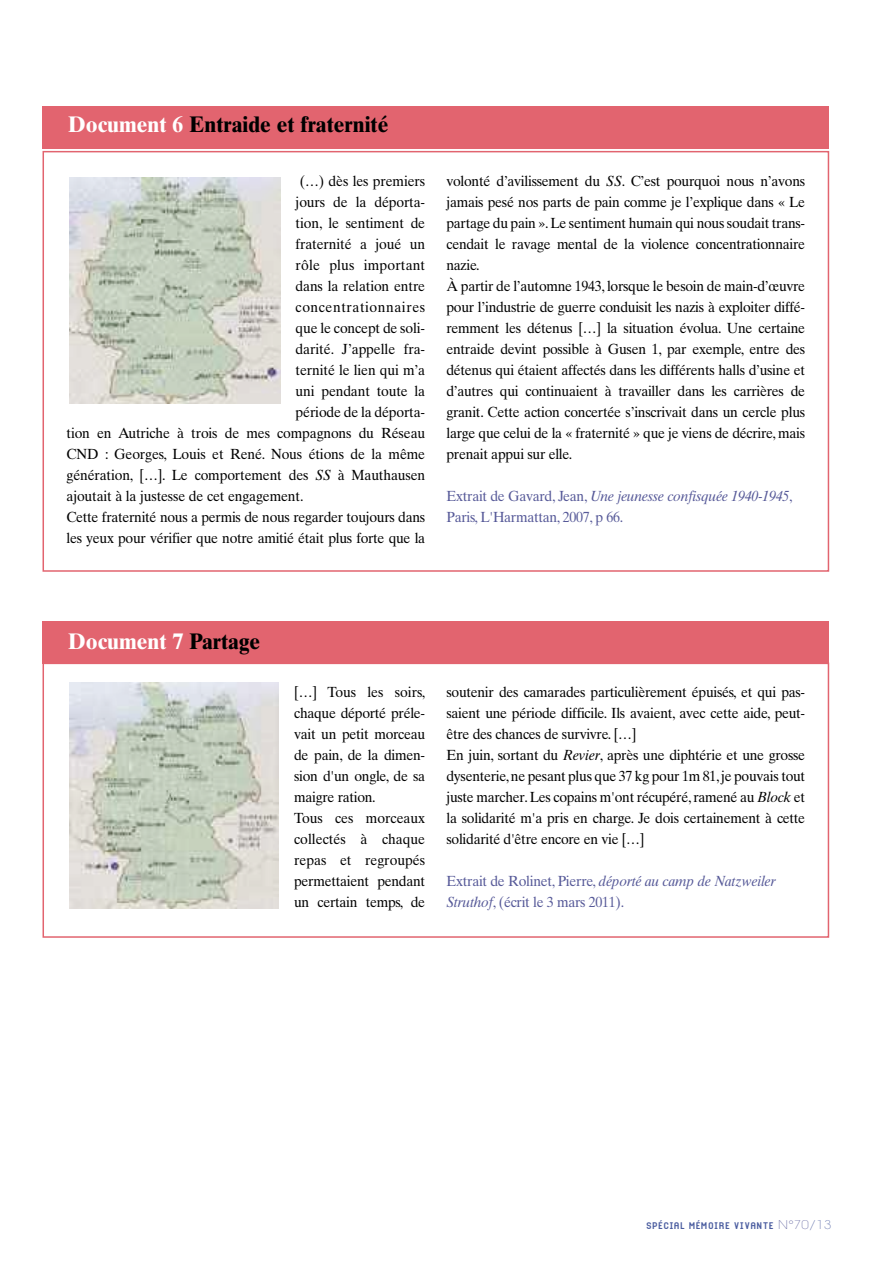
<style>
.page{position:relative;width:893px;height:1263px;background:#fff}
.page>*{position:absolute;margin:0;border:0;box-sizing:border-box;transform-origin:0 0}
.t1{font:700 22.5px "Times Ten";color:#000;scale:.95 1}
.t2{font:700 22.5px "Times Ten";color:#fff;scale:.95 1}
.t3{font:14.7px/21px "Times Ten";letter-spacing:-.02em;color:#000;scale:.95 1}
.t4{font:14.7px/21px "Times Ten";letter-spacing:-.02em;color:#565998;scale:.95 1}
.t5{font:14.7px "Times Ten";letter-spacing:.04em;color:#000;scale:.95 1}
.t6{font:14.7px "Times Ten";letter-spacing:.01em;color:#000;scale:.95 1}
.t7{font:12px "G Azole";letter-spacing:.015em;color:#4c5ea0;scale:1.12 1}
.s1{color:#fff}
.s2{font-style:italic}
.s3{color:#000}
.s4{font-family:"Avant Garde";font-weight:200;color:#565998}
.s5{font-family:"Avant Garde";font-weight:200}
</style>
<div class="page">
<div style="left:43px;top:663px;width:786px;height:275px;border:2px solid #e2646f"></div>
<div style="left:43px;top:621px;width:786px;height:42px;background:#e2646f"></div>
<img style="left:69px;top:682px;width:209px;height:227px">
<div style="left:43px;top:151px;width:786px;height:421px;border:2px solid #e2646f"></div>
<div style="left:43px;top:106px;width:786px;height:43px;background:#e2646f"></div>
<img style="left:70px;top:178px;width:211px;height:225px">
<h1 class="t1" style="left:68px;top:111px;width:339px"><span class="s1">Document 6</span> Entraide et fraternité</h1>
<p class="t3" style="left:300px;top:170px;width:133px">(…) dès les premiers</p>
<p class="t3" style="left:296px;top:191px;width:138px">jours de la déporta-</p>
<p class="t3" style="left:296px;top:212px;width:138px">tion, le sentiment de</p>
<p class="t3" style="left:296px;top:233px;width:138px">fraternité a joué un</p>
<p class="t6" style="left:296px;top:256px;width:138px">rôle plus important</p>
<p class="t3" style="left:296px;top:275px;width:138px">dans la relation entre</p>
<p class="t5" style="left:296px;top:298px;width:138px">concentrationnaires</p>
<p class="t3" style="left:296px;top:317px;width:138px">que le concept de soli-</p>
<p class="t3" style="left:296px;top:338px;width:138px">darité. J’appelle fra-</p>
<p class="t3" style="left:296px;top:359px;width:138px">ternité le lien qui m’a</p>
<p class="t3" style="left:296px;top:380px;width:138px">uni pendant toute la</p>
<p class="t3" style="left:296px;top:401px;width:138px">période de la déporta-</p>
<p class="t3" style="left:67px;top:422px;width:379px">tion en Autriche à trois de mes compagnons du Réseau</p>
<p class="t3" style="left:67px;top:443px;width:379px">CND : Georges, Louis et René. Nous étions de la même</p>
<p class="t3" style="left:67px;top:464px;width:379px">génération, […]. Le comportement des <span class="s2">SS</span> à Mauthausen</p>
<p class="t3" style="left:67px;top:485px;width:251px">ajoutait à la justesse de cet engagement.</p>
<p class="t3" style="left:67px;top:506px;width:379px">Cette fraternité nous a permis de nous regarder toujours dans</p>
<p class="t3" style="left:67px;top:527px;width:379px">les yeux pour vérifier que notre amitié était plus forte que la</p>
<p class="t3" style="left:446px;top:170px;width:379px">volonté d’avilissement du <span class="s2">SS</span>. C’est pourquoi nous n’avons jamais pesé nos parts de pain comme je l’explique dans « Le partage du pain ».Le sentiment humain qui nous soudait trans&shy;cendait le ravage mental de la violence concentrationnaire nazie.<br>À partir de l’automne 1943, lorsque le besoin de main-d’œuvre pour l’industrie de guerre conduisit les nazis à exploiter diffé&shy;remment les détenus […] la situation évolua. Une certaine entraide devint possible à Gusen 1, par exemple, entre des détenus qui étaient affectés dans les différents halls d’usine et d’autres qui continuaient à travailler dans les carrières de granit. Cette action concertée s’inscrivait dans un cercle plus large que celui de la « fraternité » que je viens de décrire, mais prenait appui sur elle.</p>
<p class="t4" style="left:446px;top:485px;width:366px">Extrait de Gavard, Jean, <span class="s2">Une jeunesse confisquée 1940-1945</span>,<br>Paris, L'Harmattan, 2007, p 66.</p>
<h1 class="t2" style="left:68px;top:628px;width:204px">Document 7 <span class="s3">Partage</span></h1>
<p class="t3" style="left:294px;top:682px;width:139px">[…] Tous les soirs, chaque déporté préle&shy;vait un petit morceau de pain, de la dimen&shy;sion d'un ongle, de sa maigre ration.<br>Tous ces morceaux collectés à chaque repas et regroupés permettaient pendant un certain temps, de</p>
<p class="t3" style="left:446px;top:682px;width:379px">soutenir des camarades particulièrement épuisés, et qui pas&shy;saient une période difficile. Ils avaient, avec cette aide, peut&shy;être des chances de survivre. […]<br>En juin, sortant du <span class="s2">Revier</span>, après une diphtérie et une grosse dysenterie,ne pesant plus que 37 kg pour 1m 81,je pouvais tout juste marcher.Les copains m'ont récupéré,ramené au <span class="s2">Block</span> et la solidarité m'a pris en charge. Je dois certainement à cette solidarité d'être encore en vie […]</p>
<p class="t4" style="left:446px;top:871px;width:348px">Extrait de Rolinet, Pierre, <span class="s2">déporté au camp de Natzweiler<br>Struthof</span>, (écrit le 3 mars 2011).</p>
<p class="t7" style="left:647px;top:1220px;width:167px">SPÉCIAL MÉMOIRE VIVANTE <span class="s4">N°70</span><span class="s5">/13</span></p>
</div>
